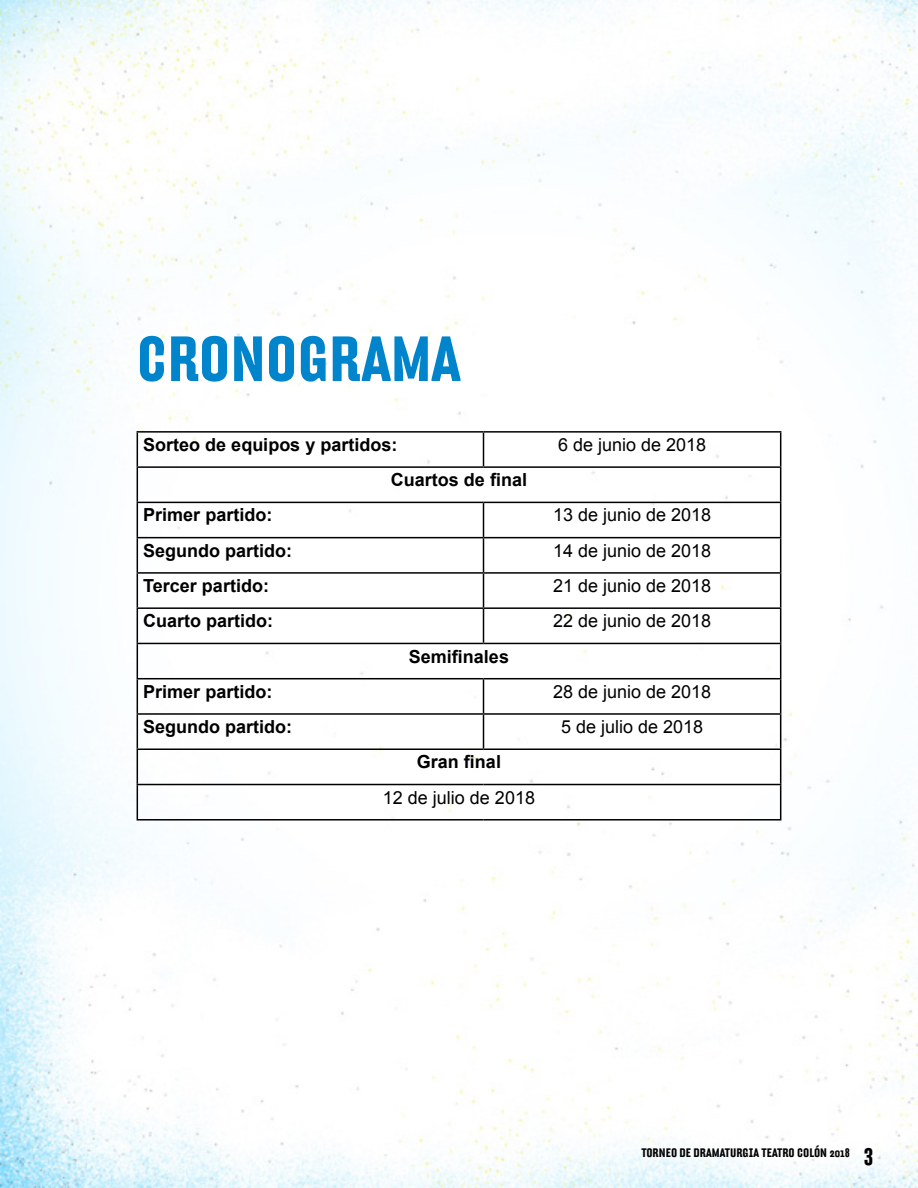
<style>
.page{position:relative;width:918px;height:1188px;background:#fff}
.page>*{position:absolute;margin:0;border:0;box-sizing:border-box;transform-origin:0 0}
.t1{font:700 61.8px "Hydra";color:#0084cb}
.t2{font:700 18px "Arial";color:#000}
.t3{font:18px "Arial";color:#000}
.t4{font:700 12px "Hydra";color:#000}
.s1{font-size:24px}
</style>
<div class="page">
<img style="left:0;top:0;width:918px;height:1188px">
<hr style="left:137px;top:431px;width:347px;height:2px;background:#000">
<hr style="left:137px;top:433px;width:1px;height:33px;background:#000">
<hr style="left:484px;top:431px;width:297px;height:2px;background:#000">
<hr style="left:483px;top:433px;width:1px;height:33px;background:#000">
<hr style="left:780px;top:433px;width:1px;height:33px;background:#000">
<hr style="left:137px;top:466px;width:347px;height:2px;background:#000">
<hr style="left:137px;top:468px;width:1px;height:34px;background:#000">
<hr style="left:484px;top:466px;width:297px;height:2px;background:#000">
<hr style="left:780px;top:468px;width:1px;height:34px;background:#000">
<hr style="left:137px;top:502px;width:347px;height:1px;background:#000">
<hr style="left:137px;top:503px;width:1px;height:34px;background:#000">
<hr style="left:484px;top:502px;width:297px;height:1px;background:#000">
<hr style="left:483px;top:503px;width:1px;height:34px;background:#000">
<hr style="left:780px;top:503px;width:1px;height:34px;background:#000">
<hr style="left:137px;top:537px;width:347px;height:1px;background:#000">
<hr style="left:137px;top:538px;width:1px;height:34px;background:#000">
<hr style="left:484px;top:537px;width:297px;height:1px;background:#000">
<hr style="left:483px;top:538px;width:1px;height:34px;background:#000">
<hr style="left:780px;top:538px;width:1px;height:34px;background:#000">
<hr style="left:137px;top:572px;width:347px;height:2px;background:#000">
<hr style="left:137px;top:574px;width:1px;height:33px;background:#000">
<hr style="left:484px;top:572px;width:297px;height:2px;background:#000">
<hr style="left:483px;top:574px;width:1px;height:33px;background:#000">
<hr style="left:780px;top:574px;width:1px;height:33px;background:#000">
<hr style="left:137px;top:607px;width:347px;height:2px;background:#000">
<hr style="left:137px;top:609px;width:1px;height:34px;background:#000">
<hr style="left:484px;top:607px;width:297px;height:2px;background:#000">
<hr style="left:483px;top:609px;width:1px;height:34px;background:#000">
<hr style="left:780px;top:609px;width:1px;height:34px;background:#000">
<hr style="left:137px;top:643px;width:347px;height:1px;background:#000">
<hr style="left:137px;top:644px;width:1px;height:34px;background:#000">
<hr style="left:484px;top:643px;width:297px;height:1px;background:#000">
<hr style="left:780px;top:644px;width:1px;height:34px;background:#000">
<hr style="left:137px;top:678px;width:347px;height:1px;background:#000">
<hr style="left:137px;top:679px;width:1px;height:34px;background:#000">
<hr style="left:484px;top:678px;width:297px;height:1px;background:#000">
<hr style="left:483px;top:679px;width:1px;height:34px;background:#000">
<hr style="left:780px;top:679px;width:1px;height:34px;background:#000">
<hr style="left:137px;top:713px;width:347px;height:2px;background:#000">
<hr style="left:137px;top:715px;width:1px;height:34px;background:#000">
<hr style="left:484px;top:713px;width:297px;height:2px;background:#000">
<hr style="left:483px;top:715px;width:1px;height:34px;background:#000">
<hr style="left:780px;top:715px;width:1px;height:34px;background:#000">
<hr style="left:137px;top:749px;width:347px;height:1px;background:#000">
<hr style="left:137px;top:750px;width:1px;height:34px;background:#000">
<hr style="left:484px;top:749px;width:297px;height:1px;background:#000">
<hr style="left:780px;top:750px;width:1px;height:34px;background:#000">
<hr style="left:137px;top:784px;width:347px;height:1px;background:#000">
<hr style="left:137px;top:785px;width:1px;height:34px;background:#000">
<hr style="left:484px;top:784px;width:297px;height:1px;background:#000">
<hr style="left:780px;top:785px;width:1px;height:34px;background:#000">
<hr style="left:137px;top:819px;width:347px;height:2px;background:#000">
<hr style="left:484px;top:819px;width:297px;height:2px;background:#000">
<h1 class="t1" style="left:137px;top:330px;width:325px">CRONOGRAMA</h1>
<p class="t2" style="left:143px;top:435px;width:256px">Sorteo de equipos y partidos:</p>
<p class="t3" style="left:558px;top:435px;width:150px">6 de junio de 2018</p>
<p class="t2" style="left:391px;top:470px;width:138px">Cuartos de final</p>
<p class="t2" style="left:143px;top:505px;width:131px">Primer partido:</p>
<p class="t3" style="left:553px;top:505px;width:160px">13 de junio de 2018</p>
<p class="t2" style="left:143px;top:540px;width:151px">Segundo partido:</p>
<p class="t3" style="left:553px;top:540px;width:160px">14 de junio de 2018</p>
<p class="t2" style="left:143px;top:576px;width:127px">Tercer partido:</p>
<p class="t3" style="left:553px;top:576px;width:160px">21 de junio de 2018</p>
<p class="t2" style="left:143px;top:611px;width:131px">Cuarto partido:</p>
<p class="t3" style="left:553px;top:611px;width:160px">22 de junio de 2018</p>
<p class="t2" style="left:409px;top:646px;width:102px">Semifinales</p>
<p class="t2" style="left:143px;top:682px;width:131px">Primer partido:</p>
<p class="t3" style="left:553px;top:682px;width:160px">28 de junio de 2018</p>
<p class="t2" style="left:143px;top:717px;width:151px">Segundo partido:</p>
<p class="t3" style="left:561px;top:717px;width:144px">5 de julio de 2018</p>
<p class="t2" style="left:417px;top:752px;width:86px">Gran final</p>
<p class="t3" style="left:383px;top:787px;width:154px">12 de julio de 2018</p>
<p class="t4" style="left:641px;top:1147px;width:233px">TORNEO DE DRAMATURGIA TEATRO COLÓN 2018 <span class="s1">3</span></p>
</div>
